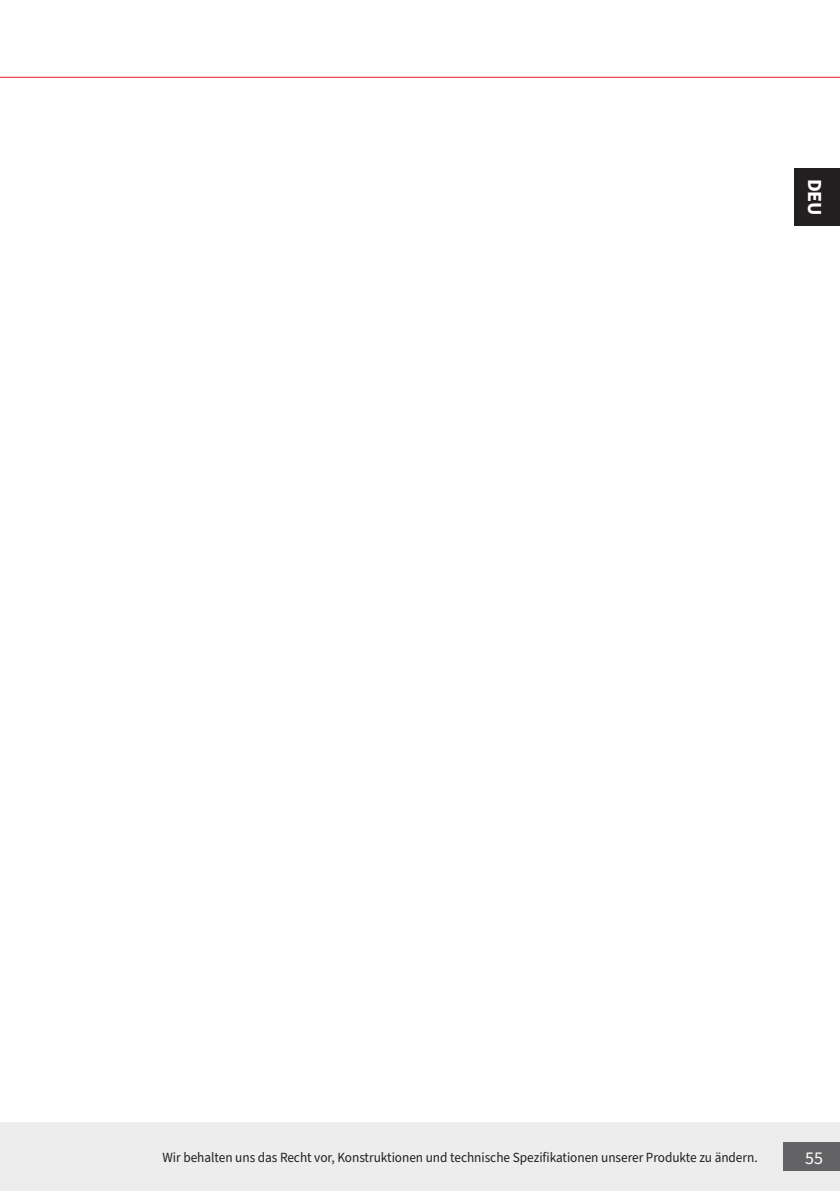
<style>
.page{position:relative;width:840px;height:1191px;background:#fff}
.page>*{position:absolute;margin:0;border:0;box-sizing:border-box;transform-origin:0 0}
.t1{font:700 20px "Source Sans Pro";color:#fff}
.t2{font:18px "Source Sans Pro";color:#fff}
.t3{font:14px "Source Sans Pro";letter-spacing:-.005em;color:#231f20;scale:.95 1}
</style>
<div class="page">
<hr style="left:0;top:77px;width:839px;height:1px;background:#ee1b2c">
<div style="left:0;top:1123px;width:839px;height:68px;background:#ededee"></div>
<div style="left:782px;top:1142px;width:57px;height:29px;background:#636366"></div>
<div style="left:794px;top:168px;width:45px;height:58px;background:#231f20"></div>
<h1 class="t1" style="left:827px;top:179px;width:39px;rotate:90deg">DEU</h1>
<p class="t3" style="left:162px;top:1148px;width:627px">Wir behalten uns das Recht vor, Konstruktionen und technische Spezifikationen unserer Produkte zu ändern.</p>
<p class="t2" style="left:804px;top:1145px;width:19px">55</p>
</div>
